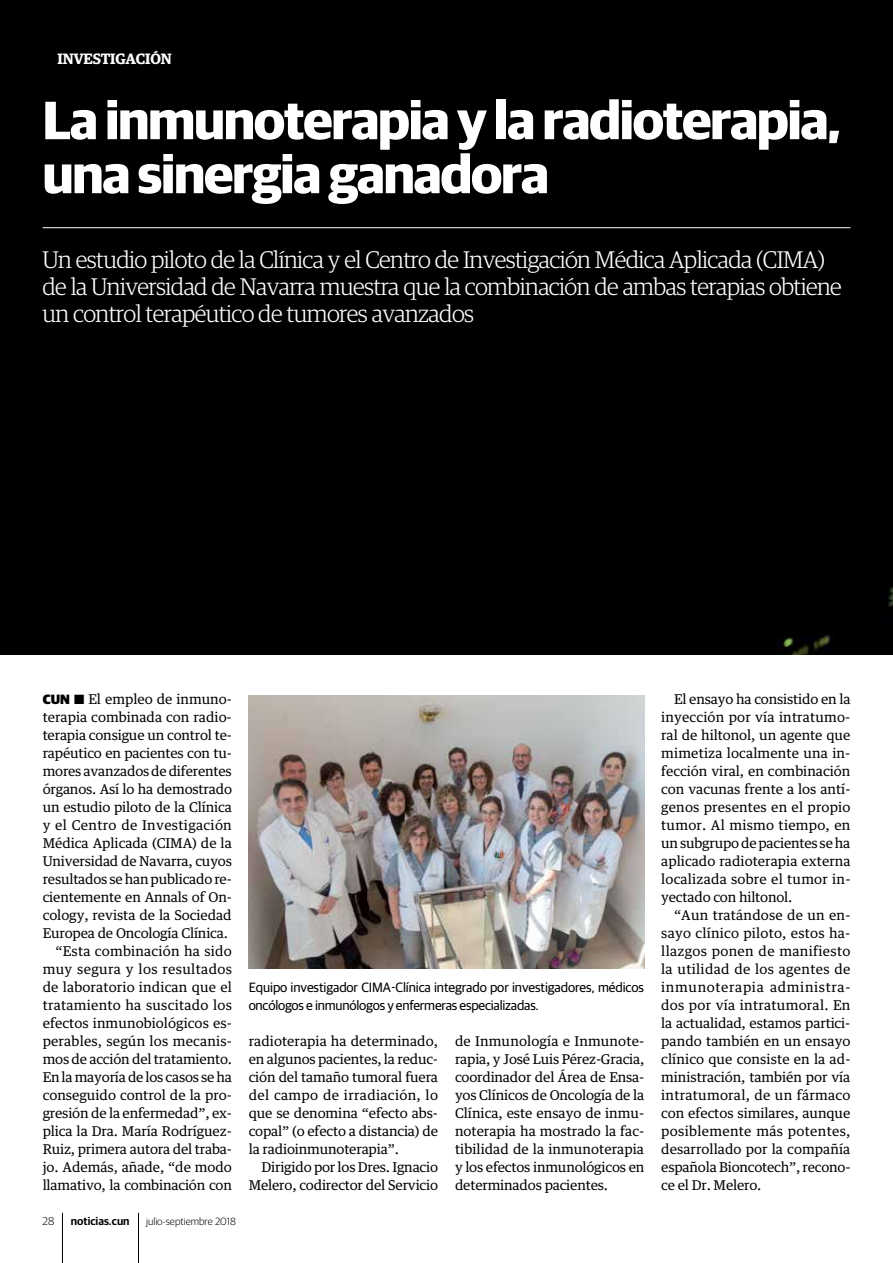
<style>
.page{position:relative;width:893px;height:1263px;background:#fff}
.page>*{position:absolute;margin:0;border:0;box-sizing:border-box;transform-origin:0 0}
.t1{font:700 54px/54px "Guardian Sans";letter-spacing:-.025em;color:#fff}
.t2{font:300 24px/27px "Guardian Egyp";letter-spacing:-.025em;color:#fff}
.t3{font:600 15px "Guardian Egyp";letter-spacing:-.015em;color:#fff}
.t4{font:13.5px/18px "Guardian Text Egyp";letter-spacing:-.015em;color:#000;text-align:justify}
.t5{font:13.5px/18px "Guardian Sans";letter-spacing:-.01em;color:#000}
.t6{font:600 11.25px "Guardian Sans";color:#000}
.t7{font:300 11.25px "Guardian Sans";color:#000}
.t8{font:300 10.5px "Guardian Sans";color:#000}
.s1{font-family:"Guardian Sans";font-weight:900}
</style>
<div class="page">
<div style="left:0;top:0;width:893px;height:655px;background:#000"></div>
<hr style="left:62px;top:1213px;width:1px;height:50px;background:#000">
<hr style="left:138px;top:1213px;width:1px;height:50px;background:#000">
<div style="left:43px;top:43px;width:144px;height:31px;background:#000"></div>
<hr style="left:43px;top:227px;width:807px;height:1px;background:#fff">
<img style="left:249px;top:696px;width:395px;height:273px">
<p class="t3" style="left:58px;top:48px;width:115px">INVESTIGACIÓN</p>
<p class="t3" style="left:54px;top:48px;width:115px">INVESTIGACIÓN</p>
<h1 class="t1" style="left:43px;top:89px;width:800px">La inmunoterapia y la radioterapia, una sinergia ganadora</h1>
<h2 class="t2" style="left:43px;top:245px;width:801px">Un estudio piloto de la Clínica y el Centro de Investigación Médica Aplicada (CIMA) de la Universidad de Navarra muestra que la combinación de ambas terapias obtiene un control terapéutico de tumores avanzados</h2>
<p class="t4" style="left:43px;top:689px;width:191px;text-align:right"><span class="s1">CUN</span> ■ El empleo de inmuno&shy;terapia combinada con radio&shy;terapia consigue un control te&shy;rapéutico en pacientes con tu&shy;mores avanzados de diferentes órganos. Así lo ha demostrado un estudio piloto de la Clínica y el Centro de Investigación<br>Médica Aplicada (CIMA) de la<br>Universidad de Navarra, cuyos resultados se han publicado re&shy;cientemente en Annals of On&shy;cology, revista de la Sociedad<br>Europea de Oncología Clínica. “Esta combinación ha sido muy segura y los resultados de laboratorio indican que el tratamiento ha suscitado los efectos inmunobiológicos es&shy;perables, según los mecanis&shy;mos de acción del tratamiento.<br>En la mayoría de los casos se ha conseguido control de la pro&shy;gresión de la enfermedad”, ex&shy;plica la Dra. María Rodríguez-<br>Ruiz, primera autora del traba&shy;jo. Además, añade, “de modo llamativo, la combinación con</p>
<p class="t7" style="left:43px;top:1213px;width:13px">28</p>
<p class="t6" style="left:71px;top:1212px;width:60px">noticias.cun</p>
<p class="t8" style="left:146px;top:1214px;width:91px">julio-septiembre 2018</p>
<p class="t5" style="left:249px;top:977px;width:397px">Equipo investigador CIMA-Clínica integrado por investigadores, médicos oncólogos e inmunólogos y enfermeras especializadas.</p>
<p class="t4" style="left:249px;top:1031px;width:191px">radioterapia ha determinado, en algunos pacientes, la reduc&shy;ción del tamaño tumoral fuera del campo de irradiación, lo que se denomina “efecto abs&shy;copal” (o efecto a distancia) de la radioinmunoterapia”.</p>
<p class="t4" style="left:249px;top:1157px;width:191px;text-align:right">Dirigido por los Dres. Ignacio<br>Melero, codirector del Servicio</p>
<p class="t4" style="left:455px;top:1031px;width:191px">de Inmunología e Inmunote&shy;rapia, y José Luis Pérez-Gracia, coordinador del Área de Ensa&shy;yos Clínicos de Oncología de la Clínica, este ensayo de inmu&shy;noterapia ha mostrado la fac&shy;tibilidad de la inmunoterapia y los efectos inmunológicos en determinados pacientes.</p>
<p class="t4" style="left:661px;top:689px;width:191px;text-indent:13px">El ensayo ha consistido en la inyección por vía intratumo&shy;ral de hiltonol, un agente que mimetiza localmente una in&shy;fección viral, en combinación con vacunas frente a los antí&shy;genos presentes en el propio tumor. Al mismo tiempo, en un subgrupo de pacientes se ha aplicado radioterapia externa localizada sobre el tumor in&shy;yectado con hiltonol.</p>
<p class="t4" style="left:661px;top:905px;width:191px;text-indent:13px">“Aun tratándose de un en&shy;sayo clínico piloto, estos ha&shy;llazgos ponen de manifiesto la utilidad de los agentes de inmunoterapia administra&shy;dos por vía intratumoral. En la actualidad, estamos partici&shy;pando también en un ensayo clínico que consiste en la ad&shy;ministración, también por vía intratumoral, de un fármaco con efectos similares, aunque posiblemente más potentes, desarrollado por la compañía española Bioncotech”, recono&shy;ce el Dr. Melero.</p>
</div>
